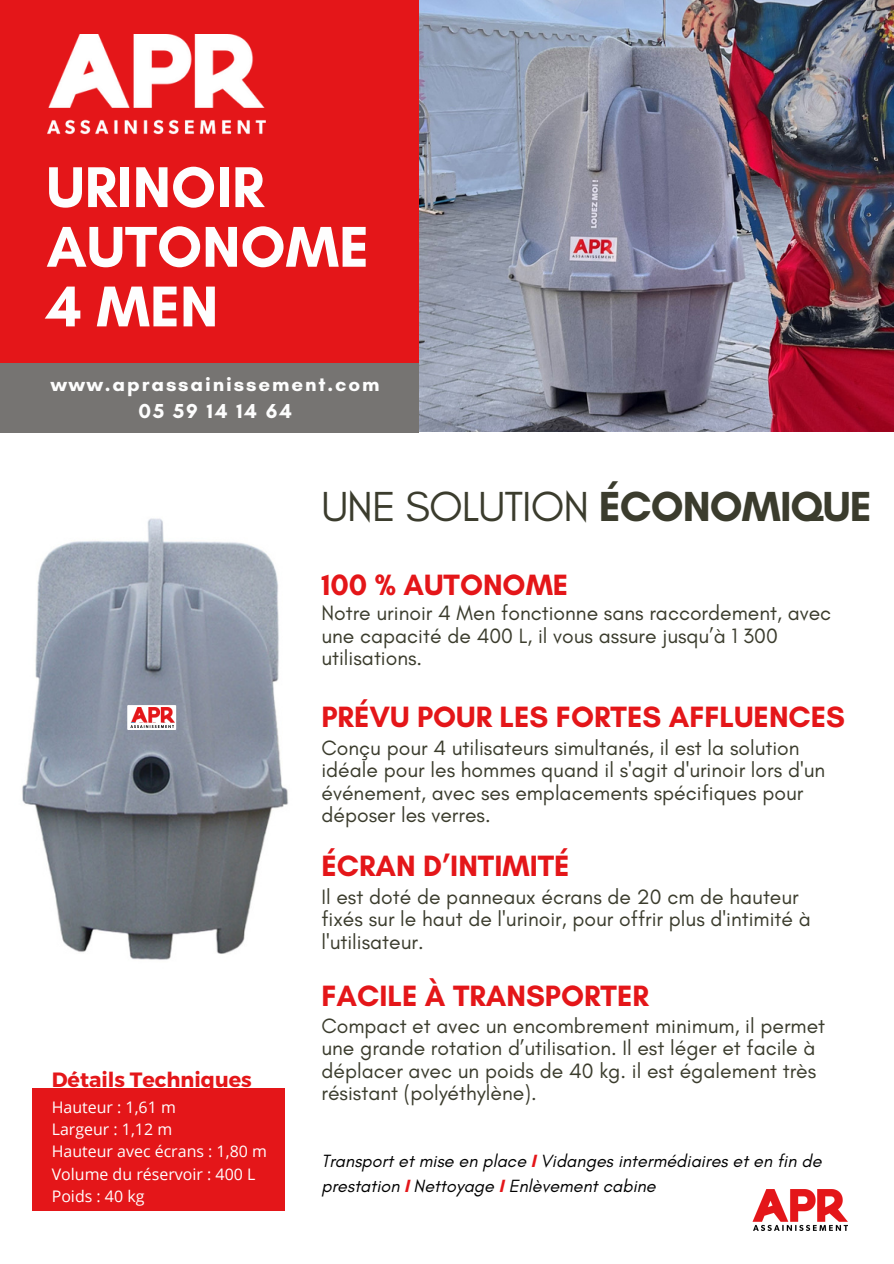
<style>
.page{position:relative;width:894px;height:1264px;background:#fff}
.page>*{position:absolute;margin:0;border:0;box-sizing:border-box;transform-origin:0 0}
.t1{font:700 58.5px/59.7px "Glacial Indifference";color:#fefefe}
.t2{font:42.75px "Glacial Indifference";letter-spacing:-.02em;color:#3b3c2d}
.t3{font:700 29.85px "Glacial Indifference";color:#e41619}
.t4{font:21.15px/22.5px "Glacial Indifference";color:#3b3c2d}
.t5{font:700 20.7px "Montserrat";color:#e41619}
.t6{font:700 20.55px/27px "Glacial Indifference";letter-spacing:.09em;color:#fdfdfd;text-align:center}
.t7{font:italic 18px/24.8px "Glacial Indifference";color:#000}
.t8{font:15.9px "Open Sans";color:#fff}
.s1{font-weight:700}
.s2{font-weight:700;font-style:normal;color:#e41619}
</style>
<div class="page">
<img style="left:418px;top:0;width:475px;height:431px">
<div style="left:0;top:0;width:418px;height:364px;background:#e41619"></div>
<div style="left:0;top:363px;width:418px;height:70px;background:#767472"></div>
<img style="left:48px;top:35px;width:217px;height:73px">
<img style="left:47px;top:119px;width:218px;height:16px">
<div style="left:32px;top:1088px;width:253px;height:121px;background:#e41619"></div>
<img style="left:752px;top:1189px;width:96px;height:38px">
<img style="left:752px;top:1223px;width:95px;height:7px">
<img style="left:22px;top:518px;width:267px;height:442px">
<svg style="left:127px;top:705px;width:49px;height:25px"></svg>
<img style="left:131px;top:707px;width:43px;height:16px">
<img style="left:129px;top:722px;width:44px;height:5px">
<h3 class="t1" style="left:46px;top:157px;width:324px">URINOIR<br>AUTONOME<br>4 MEN</h3>
<h2 class="t6" style="left:51px;top:370px;width:330px">www.aprassainissement.com<br>05 59 14 14 64</h2>
<p class="t2" style="left:321px;top:480px;width:551px">UNE SOLUTION <span class="s1">ÉCONOMIQUE</span></p>
<h5 class="t3" style="left:321px;top:566px;width:248px">100 % AUTONOME</h5>
<h3 class="t4" style="left:321px;top:601px;width:511px">Notre urinoir 4 Men fonctionne sans raccordement, avec une capacité de 400 L, il vous assure jusqu’à 1 300 utilisations.</h3>
<h5 class="t3" style="left:321px;top:699px;width:525px">PRÉVU POUR LES FORTES AFFLUENCES</h5>
<h3 class="t4" style="left:321px;top:736px;width:505px">Conçu pour 4 utilisateurs simultanés, il est la solution idéale pour les hommes quand il s'agit d'urinoir lors d'un événement, avec ses emplacements spécifiques pour déposer les verres.</h3>
<h1 class="t5" style="left:52px;top:1065px;width:201px">Détails Techniques</h1>
<h4 class="t8" style="left:52px;top:1096px;width:126px">Hauteur : 1,61 m</h4>
<p class="t8" style="left:52px;top:1118px;width:122px">Largeur : 1,12 m</p>
<p class="t8" style="left:52px;top:1140px;width:216px">Hauteur avec écrans : 1,80 m</p>
<p class="t8" style="left:52px;top:1162px;width:205px">Volume du réservoir : 400 L</p>
<p class="t8" style="left:52px;top:1184px;width:94px">Poids : 40 kg</p>
<h5 class="t3" style="left:321px;top:848px;width:249px">ÉCRAN D’INTIMITÉ</h5>
<h3 class="t4" style="left:321px;top:885px;width:491px">Il est doté de panneaux écrans de 20 cm de hauteur fixés sur le haut de l'urinoir, pour offrir plus d'intimité à l'utilisateur.</h3>
<p class="t3" style="left:321px;top:977px;width:329px">FACILE À TRANSPORTER</p>
<p class="t4" style="left:321px;top:1014px;width:505px">Compact et avec un encombrement minimum, il permet une grande rotation d’utilisation. Il est léger et facile à déplacer avec un poids de 40 kg. il est également très résistant (polyéthylène).</p>
<h5 class="t7" style="left:321px;top:1148px;width:501px">Transport et mise en place <span class="s2">I</span> Vidanges intermédiaires et en fin de prestation <span class="s2">I</span> Nettoyage <span class="s2">I</span> Enlèvement cabine</h5>
</div>
